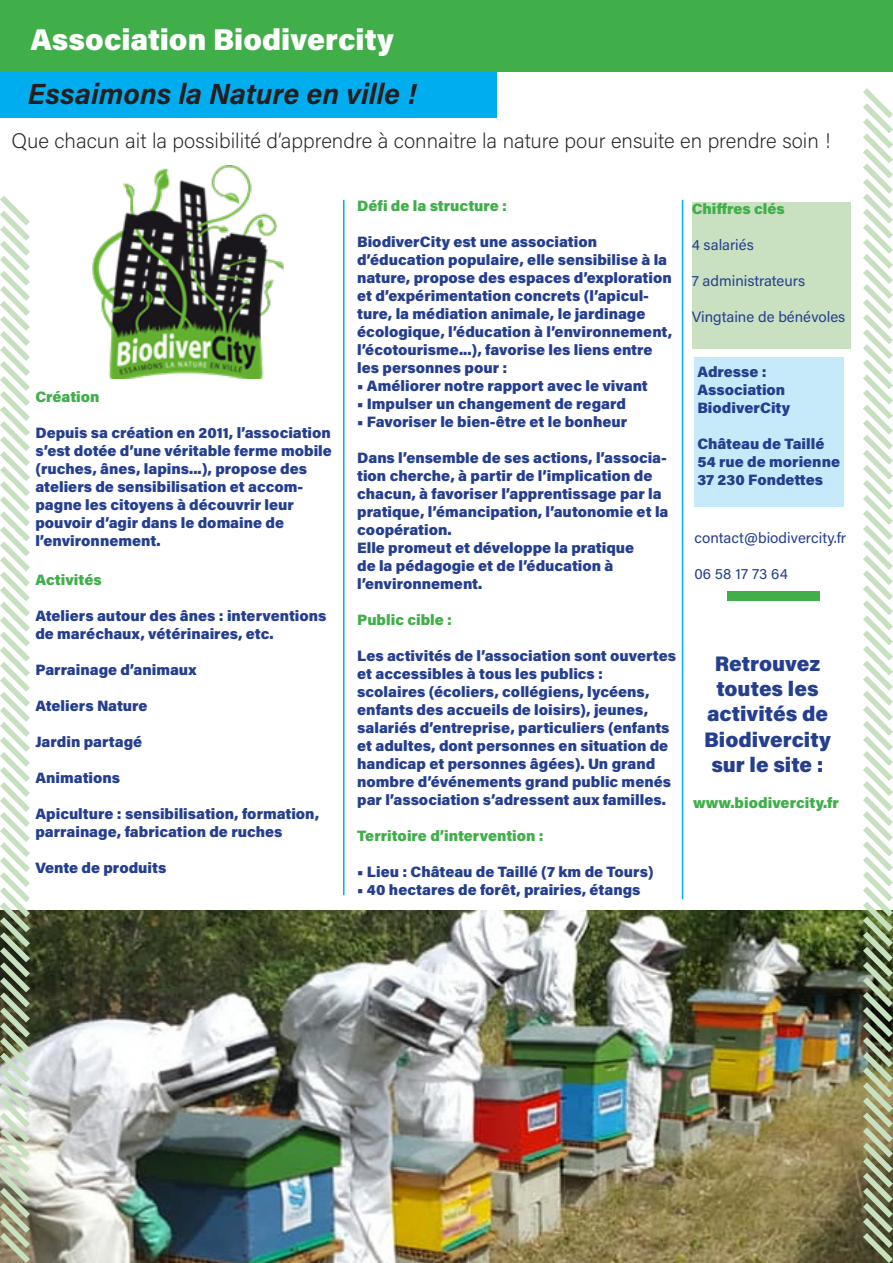
<style>
.page{position:relative;width:893px;height:1263px;background:#fff}
.page>*{position:absolute;margin:0;border:0;box-sizing:border-box;transform-origin:0 0}
.t1{font:900 30px "Acumin Pro";color:#fff}
.t2{font:italic 700 29.1px "Acumin Pro";color:#231f20}
.t3{font:200 21px "Acumin Pro";color:#231f20}
.t4{font:900 21px/25.2px "Acumin Pro";color:#253f8e;text-align:center}
.t5{font:900 15px/18px "Acumin Pro";color:#253f8e}
.t6{font:900 15px "Acumin Pro";color:#40ae49}
.t7{font:15px "Acumin Pro";color:#253f8e}
</style>
<div class="page">
<img style="left:36px;top:910px;width:821px;height:353px">
<div style="left:0;top:0;width:893px;height:72px;background:#40ae49"></div>
<div style="left:1px;top:71px;width:496px;height:47px;background:#00aeef"></div>
<div style="left:694px;top:357px;width:150px;height:150px;background:#c6eafa"></div>
<hr style="left:343px;top:200px;width:1px;height:695px;background:#00aeef">
<hr style="left:682px;top:200px;width:1px;height:699px;background:#00aeef">
<div style="left:692px;top:203px;width:158px;height:146px;background:#c9e1c1"></div>
<svg style="left:857px;top:88px;width:36px;height:1175px"></svg>
<svg style="left:0;top:196px;width:36px;height:1067px"></svg>
<img style="left:92px;top:165px;width:192px;height:213px">
<div style="left:727px;top:591px;width:92px;height:9px;background:#40ae49"></div>
<p class="t1" style="left:31px;top:18px;width:365px">Association Biodivercity</p>
<p class="t2" style="left:28px;top:74px;width:390px">Essaimons la Nature en ville !</p>
<p class="t3" style="left:11px;top:126px;width:821px">Que chacun ait la possibilité d’apprendre à connaitre la nature pour ensuite en prendre soin !</p>
<p class="t6" style="left:35px;top:386px;width:66px">Création</p>
<p class="t5" style="left:35px;top:423px;width:298px;text-align:justify">Depuis sa création en 2011, l’association s’est dotée d’une véritable ferme mobile (ruches, ânes, lapins...), propose des</p>
<p class="t5" style="left:35px;top:477px;width:269px">ateliers de sensibilisation et accom&shy;pagne les citoyens à découvrir leur</p>
<p class="t5" style="left:35px;top:513px;width:250px">pouvoir d’agir dans le domaine de</p>
<p class="t5" style="left:35px;top:531px;width:127px">l’environnement.</p>
<p class="t6" style="left:35px;top:569px;width:68px">Activités</p>
<p class="t5" style="left:35px;top:606px;width:293px">Ateliers autour des ânes : interventions de maréchaux, vétérinaires, etc.</p>
<p class="t5" style="left:35px;top:660px;width:163px">Parrainage d’animaux</p>
<p class="t5" style="left:35px;top:696px;width:114px">Ateliers Nature</p>
<p class="t5" style="left:35px;top:732px;width:108px">Jardin partagé</p>
<p class="t5" style="left:35px;top:768px;width:86px">Animations</p>
<p class="t5" style="left:35px;top:804px;width:285px">Apiculture : sensibilisation, formation, parrainage, fabrication de ruches</p>
<p class="t5" style="left:35px;top:858px;width:132px">Vente de produits</p>
<p class="t6" style="left:357px;top:195px;width:151px">Défi de la structure :</p>
<p class="t5" style="left:357px;top:232px;width:241px">BiodiverCity est une association</p>
<p class="t5" style="left:357px;top:250px;width:317px">d’éducation populaire, elle sensibilise à la nature, propose des espaces d’exploration et d’expérimentation concrets (l’apicul&shy;ture, la médiation animale, le jardinage écologique, l’éducation à l’environnement, l’écotourisme...), favorise les liens entre les personnes pour :</p>
<p class="t5" style="left:357px;top:376px;width:292px">• Améliorer notre rapport avec le vivant</p>
<p class="t5" style="left:357px;top:394px;width:270px">• Impulser un changement de regard</p>
<p class="t5" style="left:357px;top:412px;width:271px">• Favoriser le bien-être et le bonheur</p>
<p class="t5" style="left:357px;top:448px;width:313px">Dans l’ensemble de ses actions, l’associa&shy;tion cherche, à partir de l’implication de chacun, à favoriser l’apprentissage par la pratique, l’émancipation, l’autonomie et la coopération.</p>
<p class="t5" style="left:357px;top:538px;width:279px">Elle promeut et développe la pratique</p>
<p class="t5" style="left:357px;top:556px;width:258px">de la pédagogie et de l’éducation à</p>
<p class="t5" style="left:357px;top:574px;width:127px">l’environnement.</p>
<p class="t6" style="left:357px;top:609px;width:96px">Public cible :</p>
<p class="t5" style="left:357px;top:646px;width:320px">Les activités de l’association sont ouvertes et accessibles à tous les publics :</p>
<p class="t5" style="left:357px;top:682px;width:315px">scolaires (écoliers, collégiens, lycéens, enfants des accueils de loisirs), jeunes, salariés d’entreprise, particuliers (enfants et adultes, dont personnes en situation de handicap et personnes âgées). Un grand nombre d’événements grand public menés par l’association s’adressent aux familles.</p>
<p class="t6" style="left:357px;top:825px;width:188px">Territoire d’intervention :</p>
<p class="t5" style="left:357px;top:862px;width:298px">• Lieu : Château de Taillé (7 km de Tours)</p>
<p class="t5" style="left:357px;top:880px;width:285px">• 40 hectares de forêt, prairies, étangs</p>
<p class="t6" style="left:692px;top:198px;width:94px">Chiffres clés</p>
<p class="t7" style="left:692px;top:234px;width:64px">4 salariés</p>
<p class="t7" style="left:692px;top:270px;width:115px">7 administrateurs</p>
<p class="t7" style="left:692px;top:306px;width:155px">Vingtaine de bénévoles</p>
<p class="t5" style="left:697px;top:362px;width:71px">Adresse :</p>
<p class="t5" style="left:697px;top:380px;width:89px">Association</p>
<p class="t5" style="left:697px;top:398px;width:94px">BiodiverCity</p>
<p class="t5" style="left:697px;top:434px;width:129px">Château de Taillé</p>
<p class="t5" style="left:697px;top:452px;width:144px">54 rue de morienne</p>
<p class="t5" style="left:697px;top:470px;width:127px">37 230 Fondettes</p>
<p class="t7" style="left:694px;top:527px;width:153px">contact@biodivercity.fr</p>
<p class="t7" style="left:694px;top:563px;width:95px">06 58 17 73 64</p>
<p class="t4" style="left:704px;top:650px;width:128px">Retrouvez toutes les activités de<br>Biodivercity sur le site :</p>
<p class="t6" style="left:693px;top:792px;width:147px">www.biodivercity.fr</p>
</div>
